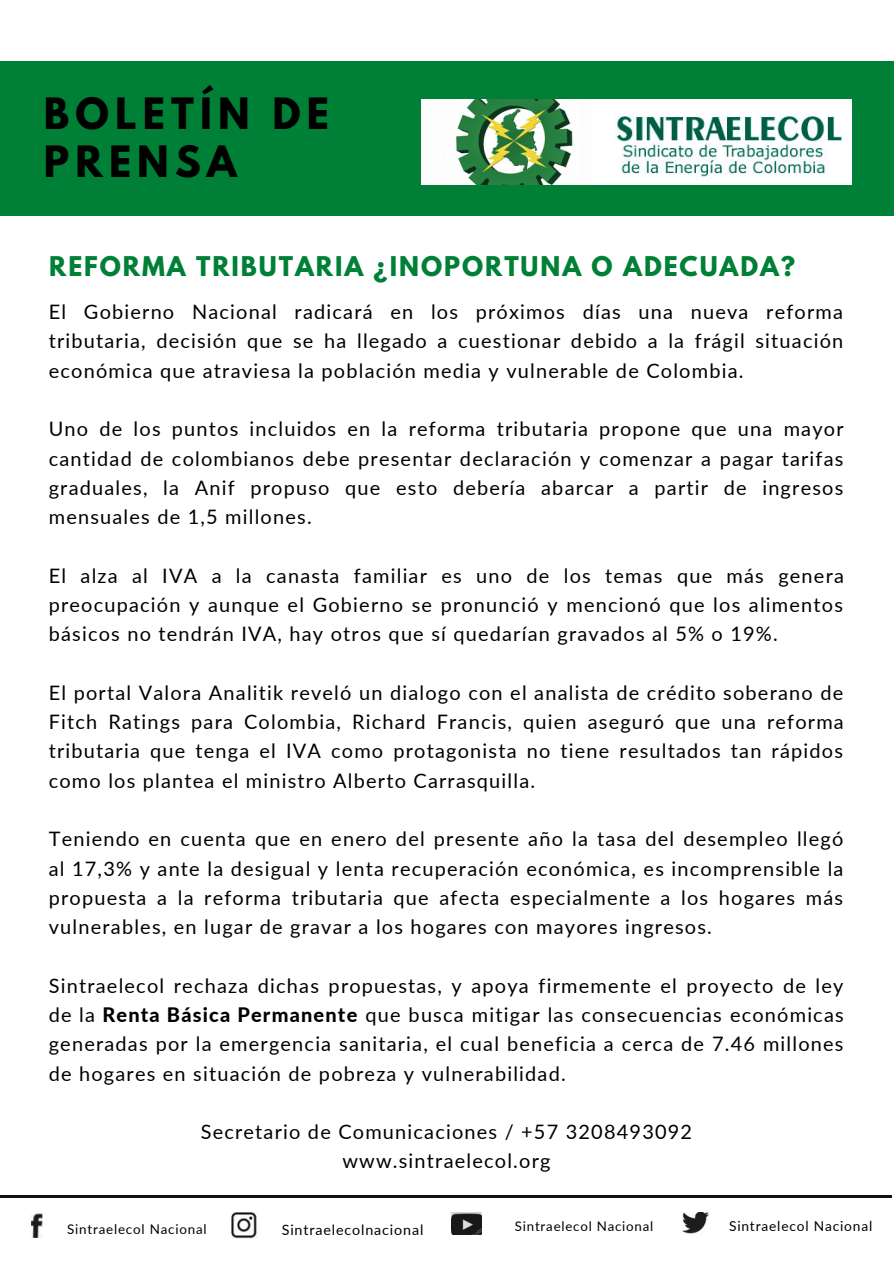
<style>
.page{position:relative;width:894px;height:1264px;background:#fff}
.page>*{position:absolute;margin:0;border:0;box-sizing:border-box;transform-origin:0 0}
.t1{font:700 38.25px/48.4px "League Spartan";letter-spacing:.16em;color:#000}
.t2{font:700 24.15px "League Spartan";letter-spacing:.08em;color:#008037}
.t3{font:19.95px/29.2px "Lato";letter-spacing:.06em;color:#000;text-align:justify}
.t4{font:14.25px "Lato";letter-spacing:.06em;color:#000}
.t5{font:13.8px "Lato";letter-spacing:.06em;color:#000}
.t6{font:13.35px "Lato";letter-spacing:.06em;color:#000}
.s1{font-weight:800}
</style>
<div class="page">
<div style="left:0;top:62px;width:893px;height:153px;background:#008037"></div>
<img style="left:592px;top:99px;width:259px;height:86px">
<img style="left:421px;top:99px;width:171px;height:86px">
<hr style="left:0;top:1195px;width:891px;height:2px;background:#121113">
<img style="left:231px;top:1212px;width:26px;height:25px">
<img style="left:451px;top:1212px;width:30px;height:22px">
<img style="left:682px;top:1212px;width:26px;height:21px">
<img style="left:31px;top:1213px;width:12px;height:24px">
<p class="t1" style="left:44px;top:94px;width:286px">BOLETÍN DE<br>PRENSA</p>
<p class="t2" style="left:49px;top:254px;width:747px">REFORMA TRIBUTARIA ¿INOPORTUNA O ADECUADA?</p>
<p class="t3" style="left:49px;top:297px;width:795px">El Gobierno Nacional radicará en los próximos días una nueva reforma tributaria, decisión que se ha llegado a cuestionar debido a la frágil situación económica que atraviesa la población media y vulnerable de Colombia.</p>
<p class="t3" style="left:49px;top:414px;width:796px">Uno de los puntos incluidos en la reforma tributaria propone que una mayor cantidad de colombianos debe presentar declaración y comenzar a pagar tarifas graduales, la Anif propuso que esto debería abarcar a partir de ingresos mensuales de 1,5 millones.</p>
<p class="t3" style="left:49px;top:560px;width:796px">El alza al IVA a la canasta familiar es uno de los temas que más genera preocupación y aunque el Gobierno se pronunció y mencionó que los alimentos básicos no tendrán IVA, hay otros que sí quedarían gravados al 5% o 19%.</p>
<p class="t3" style="left:49px;top:677px;width:796px">El portal Valora Analitik reveló un dialogo con el analista de crédito soberano de Fitch Ratings para Colombia, Richard Francis, quien aseguró que una reforma tributaria que tenga el IVA como protagonista no tiene resultados tan rápidos como los plantea el ministro Alberto Carrasquilla.</p>
<p class="t3" style="left:49px;top:824px;width:796px">Teniendo en cuenta que en enero del presente año la tasa del desempleo llegó al 17,3% y ante la desigual y lenta recuperación económica, es incomprensible la propuesta a la reforma tributaria que afecta especialmente a los hogares más vulnerables, en lugar de gravar a los hogares con mayores ingresos.</p>
<p class="t3" style="left:49px;top:970px;width:796px">Sintraelecol rechaza dichas propuestas, y apoya firmemente el proyecto de ley de la <span class="s1">Renta Básica Permanente</span> que busca mitigar las consecuencias económicas generadas por la emergencia sanitaria, el cual beneficia a cerca de 7.46 millones de hogares en situación de pobreza y vulnerabilidad.</p>
<p class="t3" style="left:201px;top:1116px;width:493px">Secretario de Comunicaciones / +57 3208493092</p>
<p class="t3" style="left:342px;top:1146px;width:209px">www.sintraelecol.org</p>
<p class="t6" style="left:67px;top:1221px;width:141px">Sintraelecol Nacional</p>
<p class="t4" style="left:281px;top:1220px;width:143px">Sintraelecolnacional</p>
<p class="t6" style="left:514px;top:1217px;width:140px">Sintraelecol Nacional</p>
<p class="t5" style="left:728px;top:1217px;width:145px">Sintraelecol Nacional</p>
</div>
